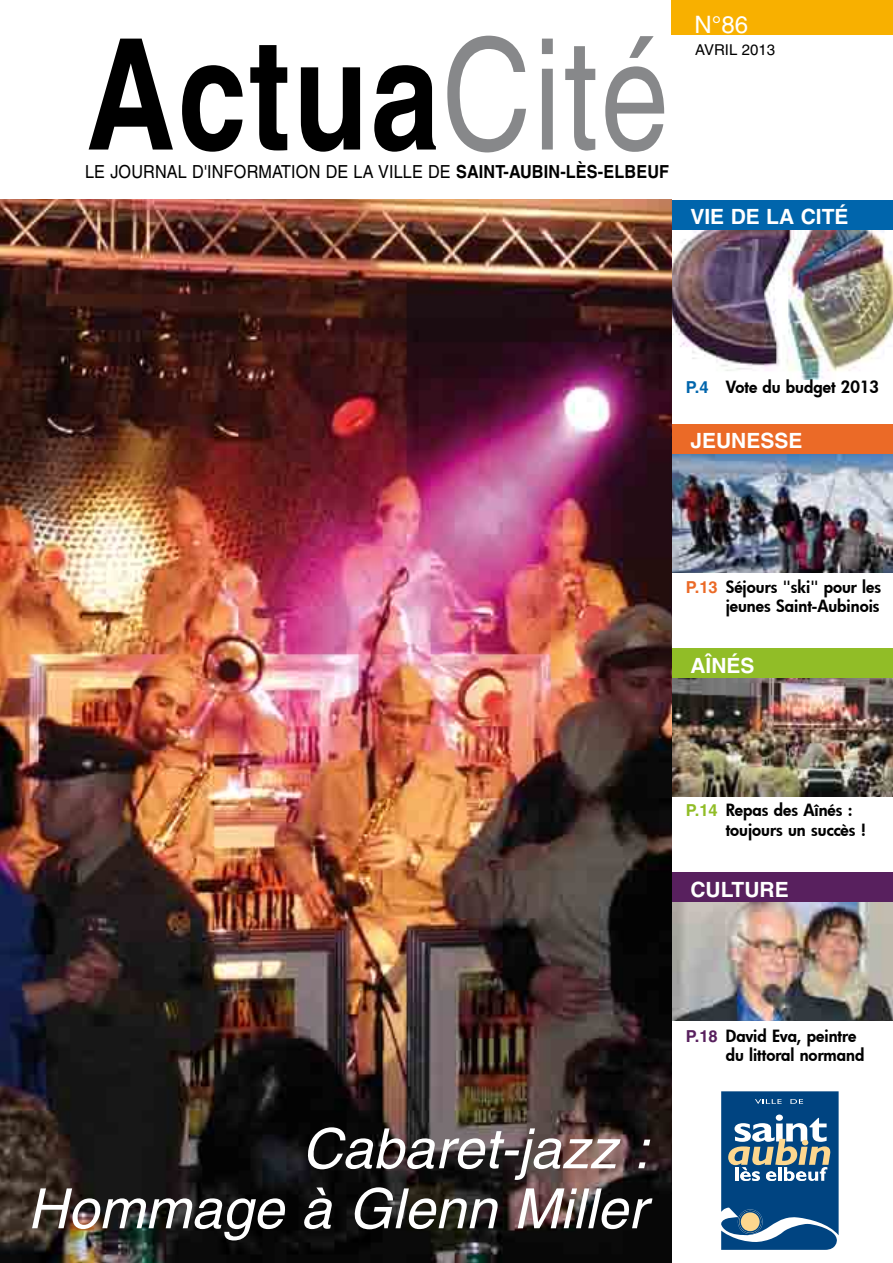
<style>
.page{position:relative;width:893px;height:1263px;background:#fff}
.page>*{position:absolute;margin:0;border:0;box-sizing:border-box;transform-origin:0 0}
.t1{font:700 154.5px "Helvetica";color:#000;scale:.8 1}
.t2{font:italic 55.5px/60px "Helvetica";color:#fff;text-align:right}
.t3{font:24px "Helvetica";color:#fff}
.t4{font:700 21px "Helvetica";color:#fff}
.t5{font:18px "Helvetica";letter-spacing:.01em;color:#000;scale:.9 1}
.t6{font:800 16.5px/19.8px "Futura";color:#000}
.t7{font:15px "Helvetica";color:#000}
.s1{font-weight:400;color:#87888a}
.s2{font-weight:700}
.s3{font-family:"Helvetica";font-weight:700;color:#0065ac}
.s4{font-family:"Helvetica";font-weight:700;color:#eb6a27}
.s5{font-family:"Helvetica";font-weight:700;color:#91bd27}
.s6{font-family:"Helvetica";font-weight:700;color:#58205e}
</style>
<div class="page">
<img style="left:672px;top:230px;width:221px;height:149px">
<img style="left:672px;top:454px;width:221px;height:119px">
<img style="left:672px;top:678px;width:221px;height:119px">
<img style="left:672px;top:902px;width:221px;height:119px">
<div style="left:668px;top:200px;width:225px;height:30px;background:#0065ac"></div>
<div style="left:668px;top:424px;width:225px;height:30px;background:#eb6a27"></div>
<div style="left:668px;top:648px;width:225px;height:30px;background:#91bd27"></div>
<div style="left:668px;top:872px;width:225px;height:30px;background:#58205e"></div>
<div style="left:672px;top:0;width:221px;height:35px;background:#f8b000"></div>
<img style="left:0;top:200px;width:672px;height:1063px">
<svg style="left:721px;top:1091px;width:118px;height:159px;background:#3a6b94"></svg>
<h1 class="t1" style="left:86px;top:1px;width:730px">ACTUA<span class="s1">CITÉ</span></h1>
<p class="t5" style="left:178px;top:161px;width:547px">L D'IN FORMATION DE LA VILLE DE <span class="s2">SAINT-AUBIN-LÈS-ELBEUF</span></p>
<p class="t5" style="left:85px;top:161px;width:91px">LE JOURNA</p>
<h3 class="t3" style="left:695px;top:11px;width:55px">N°86</h3>
<p class="t7" style="left:695px;top:41px;width:82px">AVRIL 2013</p>
<p class="t4" style="left:690px;top:204px;width:160px">VIE DE LA CITÉ</p>
<p class="t6" style="left:686px;top:376px;width:195px"><span class="s3">P.4</span> Vote du budget 2013</p>
<p class="t4" style="left:690px;top:428px;width:114px">JEUNESSE</p>
<p class="t6" style="left:686px;top:576px;width:197px;text-align:right"><span class="s4">P.13</span> Séjours "ski" pour les jeunes Saint-Aubinois</p>
<p class="t4" style="left:690px;top:652px;width:66px">AÎNÉS</p>
<p class="t6" style="left:726px;top:800px;width:142px;text-indent:-40px"><span class="s5">P.14</span> Repas des Aînés : toujours un succès !</p>
<p class="t4" style="left:690px;top:876px;width:100px">CULTURE</p>
<h2 class="t2" style="left:28px;top:1119px;width:623px">Cabaret-jazz :<br>Hommage à Glenn Miller</h2>
<p class="t6" style="left:726px;top:1025px;width:140px;text-indent:-40px"><span class="s6">P.18</span> David Eva, peintre du littoral normand</p>
</div>
